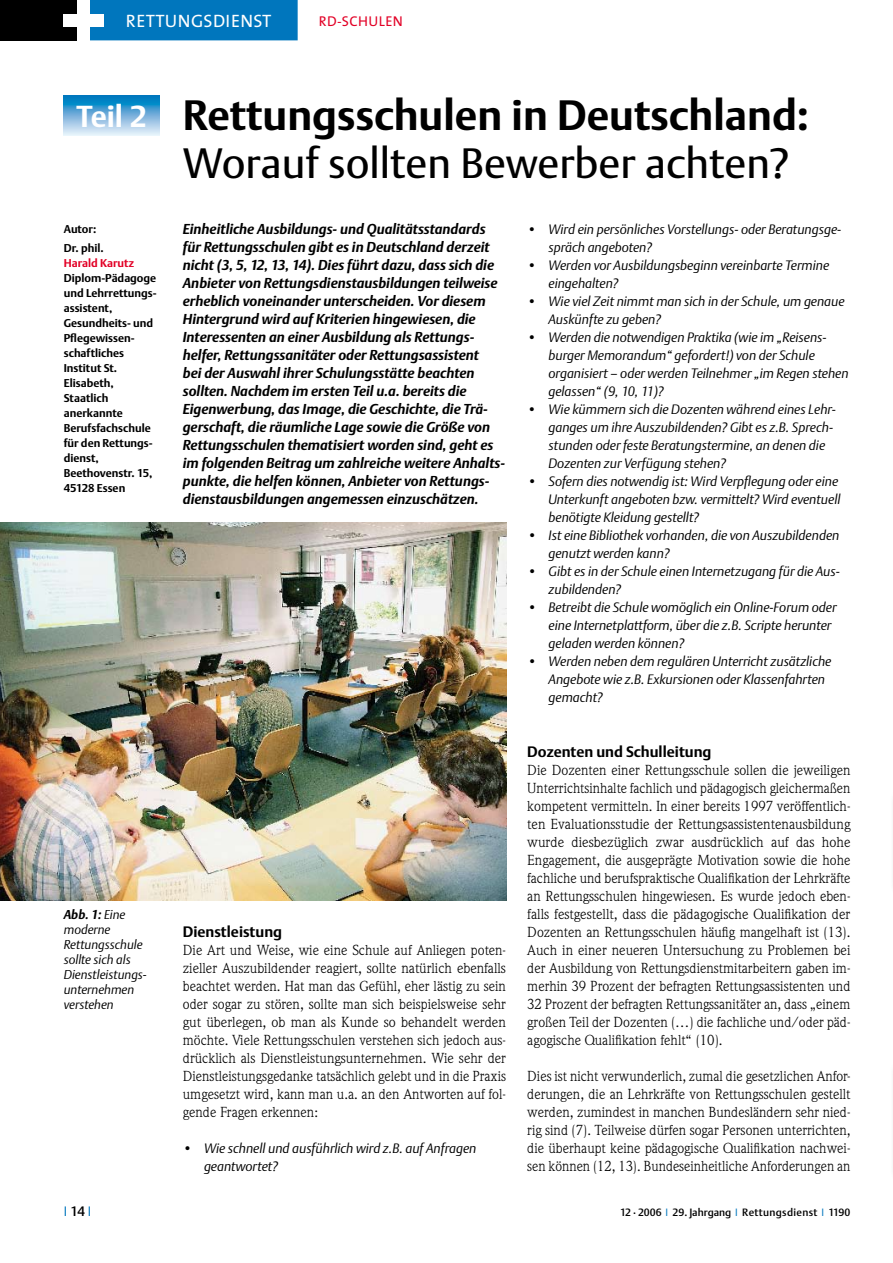
<style>
.page{position:relative;width:893px;height:1263px;background:#fff}
.page>*{position:absolute;margin:0;border:0;box-sizing:border-box;transform-origin:0 0}
.t1{font:700 42px "DTL Argo T";color:#000}
.t2{font:42px "DTL Argo T";color:#000}
.t3{font:700 30px "DTL Argo T";color:#fff}
.t4{font:18px "The Sans Caps";letter-spacing:.02em;color:#fff}
.t5{font:700 15px "DTL Argo T";color:#000}
.t6{font:14.25px/18px "Weidemann";color:#000;text-align:justify}
.t7{font:italic 14.25px/18px "DTL Argo T Bold";color:#000}
.t8{font:14.25px "The Sans";letter-spacing:.03em;color:#e20026}
.t9{font:italic 13.5px/18px "DTL Argo T Light";color:#000}
.t10{font:13.5px "DTL Argo T Light";color:#0076bd}
.t11{font:italic 12.75px/15px "DTL Argo T Light";color:#000}
.t12{font:italic 12.75px "DTL Argo T Bold";color:#000}
.t13{font:700 11.25px/15px "DTL Argo T";color:#000}
.t14{font:700 11.25px "DTL Argo T";color:#e20026}
.t15{font:10.5px "DTL Argo T Medium";color:#000}
.s1{font-family:"DTL Argo T Light"}
.s2{font-family:"DTL Argo T Medium";color:#000}
.s3{font-family:"DTL Argo T Light";color:#0076bd}
</style>
<div class="page">
<div style="left:0;top:0;width:87px;height:40px;background:#000"></div>
<div style="left:90px;top:0;width:208px;height:40px;background:#0076bd"></div>
<div style="left:78px;top:0;width:12px;height:40px;background:#fff"></div>
<div style="left:64px;top:14px;width:40px;height:13px;background:#fff"></div>
<img style="left:0;top:522px;width:506px;height:378px">
<svg style="left:64px;top:95px;width:95px;height:40px;background:#6bb0da"></svg>
<p class="t4" style="left:126px;top:6px;width:147px">RETTUNGSDIENST</p>
<p class="t8" style="left:319px;top:10px;width:85px">RD-SCHULEN</p>
<h2 class="t3" style="left:76px;top:98px;width:72px">Teil 2</h2>
<p class="t13" style="left:64px;top:219px;width:42px;line-height:19.2px">Autor:<br>Dr. phil.</p>
<p class="t14" style="left:64px;top:257px;width:72px">Harald Karutz</p>
<p class="t13" style="left:64px;top:271px;width:94px">Diplom-Pädagoge und Lehrrettungs&shy;assistent,<br>Gesundheits- und<br>Pflegewissen&shy;schaftliches<br>Institut St.<br>Elisabeth,<br>Staatlich anerkannte<br>Berufsfachschule für den Rettungs&shy;dienst,<br>Beethovenstr. 15,<br>45128 Essen</p>
<p class="t12" style="left:64px;top:907px;width:63px">Abb. 1: <span class="s1">Eine</span></p>
<p class="t11" style="left:64px;top:922px;width:85px">moderne<br>Rettungsschule sollte sich als<br>Dienstleistungs&shy;unternehmen verstehen</p>
<h1 class="t1" style="left:183px;top:90px;width:628px">Rettungsschulen in Deutschland:</h1>
<h1 class="t2" style="left:183px;top:138px;width:608px">Worauf sollten Bewerber achten?</h1>
<p class="t7" style="left:183px;top:220px;width:324px">Einheitliche Ausbildungs- und Qualitätsstandards für Rettungsschulen gibt es in Deutschland derzeit nicht (3, 5, 12, 13, 14). Dies führt dazu, dass sich die Anbieter von Rettungsdienstausbildungen teilweise erheblich voneinander unterscheiden. Vor diesem Hintergrund wird auf Kriterien hingewiesen, die Interessenten an einer Ausbildung als Rettungs&shy;helfer, Rettungssanitäter oder Rettungsassistent<br>bei der Auswahl ihrer Schulungsstätte beachten sollten. Nachdem im ersten Teil u.a. bereits die Eigenwerbung, das Image, die Geschichte, die Trä&shy;gerschaft, die räumliche Lage sowie die Größe von Rettungsschulen thematisiert worden sind, geht es im folgenden Beitrag um zahlreiche weitere Anhalts&shy;punkte, die helfen können, Anbieter von Rettungs&shy;dienstausbildungen angemessen einzuschätzen.</p>
<p class="t5" style="left:183px;top:922px;width:101px">Dienstleistung</p>
<p class="t6" style="left:183px;top:940px;width:325px">Die Art und Weise, wie eine Schule auf Anliegen poten&shy;zieller Auszubildender reagiert, sollte natürlich ebenfalls beachtet werden. Hat man das Gefühl, eher lästig zu sein oder sogar zu stören, sollte man sich beispielsweise sehr gut überlegen, ob man als Kunde so behandelt werden möchte. Viele Rettungsschulen verstehen sich jedoch aus&shy;drücklich als Dienstleistungsunternehmen. Wie sehr der Dienstleistungsgedanke tatsächlich gelebt und in die Praxis umgesetzt wird, kann man u.a. an den Antworten auf fol&shy;gende Fragen erkennen:</p>
<p class="t9" style="left:204px;top:1139px;width:274px;text-indent:-21px">• Wie schnell und ausführlich wird z.B. auf Anfragen geantwortet?</p>
<p class="t9" style="left:548px;top:221px;width:294px;text-indent:-21px">• Wird ein persönliches Vorstellungs- oder Beratungsge&shy;spräch angeboten?</p>
<p class="t9" style="left:548px;top:257px;width:282px;text-indent:-21px">• Werden vor Ausbildungsbeginn vereinbarte Termine eingehalten?</p>
<p class="t9" style="left:548px;top:293px;width:298px;text-indent:-21px">• Wie viel Zeit nimmt man sich in der Schule, um genaue<br>Auskünfte zu geben?</p>
<p class="t9" style="left:548px;top:329px;width:302px;text-indent:-21px">• Werden die notwendigen Praktika (wie im „Reisens&shy;burger Memorandum“ gefordert!) von der Schule organisiert – oder werden Teilnehmer „im Regen stehen gelassen“ (9, 10, 11)?</p>
<p class="t9" style="left:548px;top:400px;width:289px;text-indent:-21px">• Wie kümmern sich die Dozenten während eines Lehr&shy;ganges um ihre Auszubildenden? Gibt es z.B. Sprech&shy;stunden oder feste Beratungstermine, an denen die Dozenten zur Verfügung stehen?</p>
<p class="t9" style="left:549px;top:472px;width:293px;text-indent:-21px">• Sofern dies notwendig ist: Wird Verpflegung oder eine<br>Unterkunft angeboten bzw. vermittelt? Wird eventuell benötigte Kleidung gestellt?</p>
<p class="t9" style="left:549px;top:526px;width:292px;text-indent:-21px">• Ist eine Bibliothek vorhanden, die von Auszubildenden genutzt werden kann?</p>
<p class="t9" style="left:549px;top:562px;width:293px;text-indent:-21px">• Gibt es in der Schule einen Internetzugang für die Aus&shy;zubildenden?</p>
<p class="t9" style="left:549px;top:598px;width:289px;text-indent:-21px">• Betreibt die Schule womöglich ein Online-Forum oder eine Internetplattform, über die z.B. Scripte herunter geladen werden können?</p>
<p class="t9" style="left:549px;top:652px;width:284px;text-indent:-21px">• Werden neben dem regulären Unterricht zusätzliche<br>Angebote wie z.B. Exkursionen oder Klassenfahrten gemacht?</p>
<p class="t5" style="left:527px;top:742px;width:186px">Dozenten und Schulleitung</p>
<p class="t6" style="left:527px;top:760px;width:325px">Die Dozenten einer Rettungsschule sollen die jeweiligen Unterrichtsinhalte fachlich und pädagogisch gleichermaßen kompetent vermitteln. In einer bereits 1997 veröffentlich&shy;ten Evaluationsstudie der Rettungsassistentenausbildung wurde diesbezüglich zwar ausdrücklich auf das hohe Engagement, die ausgeprägte Motivation sowie die hohe fachliche und berufspraktische Qualifikation der Lehrkräfte an Rettungsschulen hingewiesen. Es wurde jedoch eben&shy;falls festgestellt, dass die pädagogische Qualifikation der Dozenten an Rettungsschulen häufig mangelhaft ist (13).<br>Auch in einer neueren Untersuchung zu Problemen bei der Ausbildung von Rettungsdienstmitarbeitern gaben im&shy;merhin 39 Prozent der befragten Rettungsassistenten und 32 Prozent der befragten Rettungssanitäter an, dass „einem großen Teil der Dozenten (…) die fachliche und/oder päd&shy;agogische Qualifikation fehlt“ (10).</p>
<p class="t6" style="left:527px;top:1066px;width:325px">Dies ist nicht verwunderlich, zumal die gesetzlichen Anfor&shy;derungen, die an Lehrkräfte von Rettungsschulen gestellt werden, zumindest in manchen Bundesländern sehr nied&shy;rig sind (7). Teilweise dürfen sogar Personen unterrichten, die überhaupt keine pädagogische Qualifikation nachwei&shy;sen können (12, 13). Bundeseinheitliche Anforderungen an</p>
<p class="t10" style="left:64px;top:1203px;width:29px">I <span class="s2">14</span> I</p>
<p class="t15" style="left:620px;top:1206px;width:232px">12 · 2006 <span class="s3">I</span> 29. Jahrgang <span class="s3">I</span> Rettungsdienst <span class="s3">I</span> 1190</p>
</div>
